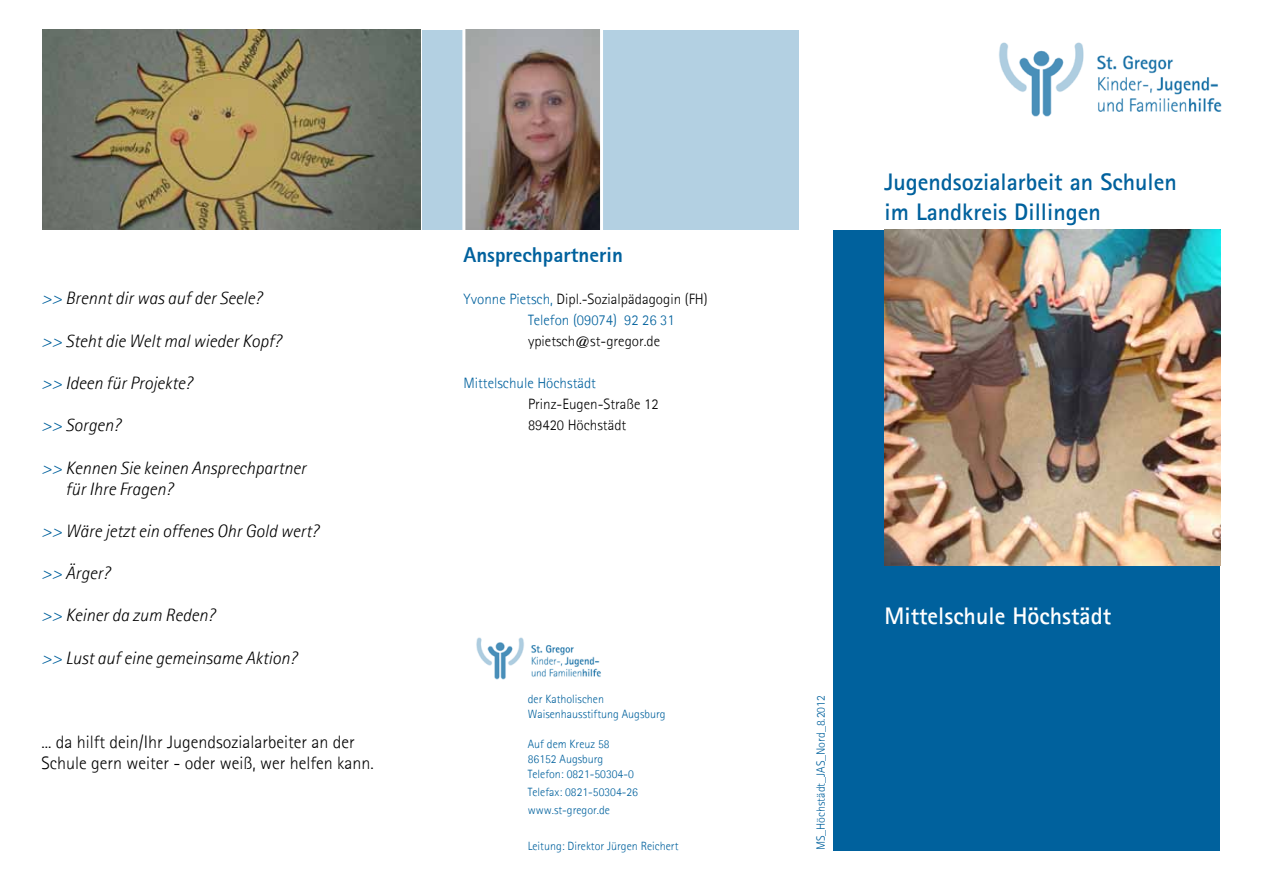
<style>
.page{position:relative;width:1263px;height:893px;background:#fff}
.page>*{position:absolute;margin:0;border:0;box-sizing:border-box;transform-origin:0 0}
.t1{font:700 24px/30px "Agfa Rotis Sans Serif";color:#00619d}
.t2{font:700 24px "Agfa Rotis Sans Serif";color:#fff}
.t3{font:800 21px "Agfa Rotis Sans Serif";color:#00619d}
.t4{font:italic 300 18px/21px "Agfa Rotis Sans Serif";color:#000}
.t5{font:300 18px/21px "Agfa Rotis Sans Serif";color:#000}
.t6{font:300 15px/21px "Agfa Rotis Sans Serif";color:#00619d}
.t7{font:300 15px/21px "Agfa Rotis Sans Serif";color:#000}
.t8{font:300 12px/15px "Agfa Rotis Sans Serif";color:#00619d}
.s1{color:#00619d}
.s2{color:#000}
</style>
<div class="page">
<div style="left:833px;top:230px;width:387px;height:620px;background:#00619d"></div>
<img style="left:884px;top:230px;width:336px;height:335px">
<img style="left:43px;top:30px;width:378px;height:200px">
<img style="left:476px;top:637px;width:125px;height:43px">
<div style="left:422px;top:30px;width:377px;height:200px;background:#b3d0e2"></div>
<img style="left:465px;top:30px;width:135px;height:200px">
<hr style="left:600px;top:0;width:3px;height:240px;background:#fff">
<hr style="left:462px;top:0;width:3px;height:241px;background:#fff">
<img style="left:999px;top:42px;width:223px;height:75px">
<p class="t4" style="left:41px;top:288px;width:222px"><span class="s1">&gt;&gt;</span> Brennt dir was auf der Seele?</p>
<p class="t4" style="left:41px;top:330px;width:241px"><span class="s1">&gt;&gt;</span> Steht die Welt mal wieder Kopf?</p>
<p class="t4" style="left:41px;top:372px;width:152px"><span class="s1">&gt;&gt;</span> Ideen für Projekte?</p>
<p class="t4" style="left:41px;top:415px;width:80px"><span class="s1">&gt;&gt;</span> Sorgen?</p>
<p class="t4" style="left:65px;top:457px;width:242px;text-indent:-24px"><span class="s1">&gt;&gt;</span> Kennen Sie keinen Ansprechpartner für Ihre Fragen?</p>
<p class="t4" style="left:41px;top:520px;width:278px"><span class="s1">&gt;&gt;</span> Wäre jetzt ein offenes Ohr Gold wert?</p>
<p class="t4" style="left:41px;top:563px;width:70px"><span class="s1">&gt;&gt;</span> Ärger?</p>
<p class="t4" style="left:41px;top:605px;width:175px"><span class="s1">&gt;&gt;</span> Keiner da zum Reden?</p>
<p class="t4" style="left:41px;top:647px;width:257px"><span class="s1">&gt;&gt;</span> Lust auf eine gemeinsame Aktion?</p>
<p class="t5" style="left:41px;top:731px;width:334px">... da hilft dein/Ihr Jugendsozialarbeiter an der<br>Schule gern weiter - oder weiß, wer helfen kann.</p>
<p class="t3" style="left:463px;top:242px;width:161px">Ansprechpartnerin</p>
<p class="t6" style="left:528px;top:289px;width:181px;text-indent:-64px">Yvonne Pietsch, <span class="s2">Dipl.-Sozialpädagogin (FH)<br></span>Telefon (09074) 92 26 31</p>
<p class="t7" style="left:528px;top:331px;width:134px">ypietsch@st-gregor.de</p>
<p class="t6" style="left:463px;top:373px;width:134px">Mittelschule Höchstädt</p>
<p class="t7" style="left:528px;top:394px;width:132px">Prinz-Eugen-Straße 12<br>89420 Höchstädt</p>
<p class="t8" style="left:528px;top:691px;width:139px">der Katholischen<br>Waisenhausstiftung Augsburg</p>
<p class="t8" style="left:528px;top:736px;width:107px">Auf dem Kreuz 58<br>86152 Augsburg<br>Telefon: 0821-50304-0</p>
<p class="t8" style="left:528px;top:782px;width:112px;line-height:18px">Telefax: 0821-50304-26 www.st-gregor.de</p>
<p class="t8" style="left:528px;top:838px;width:152px">Leitung: Direktor Jürgen Reichert</p>
<h1 class="t1" style="left:884px;top:167px;width:294px">Jugendsozialarbeit an Schulen im Landkreis Dillingen</h1>
<p class="t8" style="left:813px;top:850px;width:157px;rotate:-90deg">MS_Höchstädt_JAS_Nord_8.2012</p>
<h1 class="t2" style="left:884px;top:600px;width:228px">Mittelschule Höchstädt</h1>
</div>
